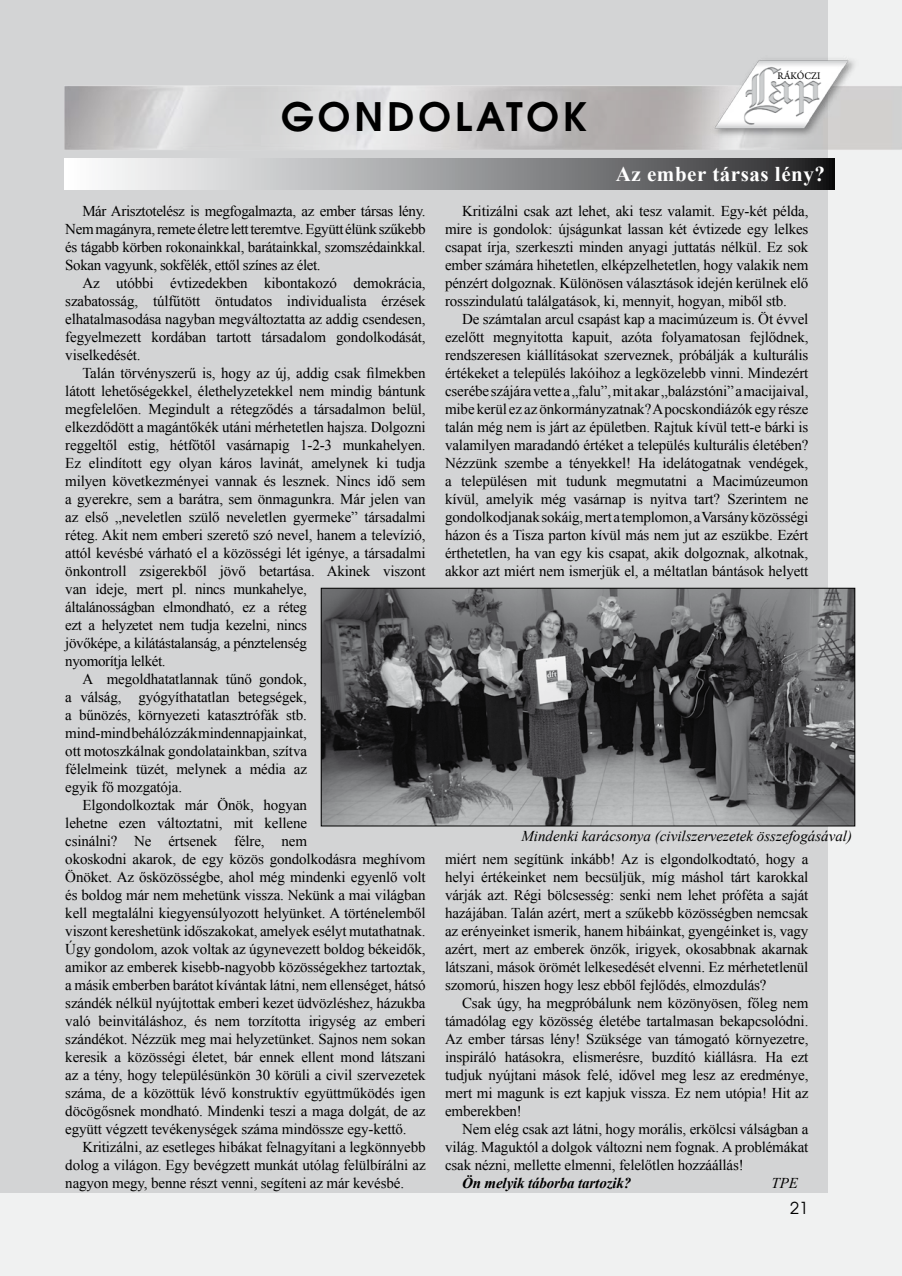
<style>
.page{position:relative;width:902px;height:1276px;background:#fff}
.page>*{position:absolute;margin:0;border:0;box-sizing:border-box;transform-origin:0 0}
.t1{font:700 39px "Avalon";letter-spacing:.1em;color:#000}
.t2{font:700 21px "Times New Roman";letter-spacing:.025em;color:#fff}
.t3{font:16.5px "Avalon";color:#000}
.t4{font:15px/18px "Times New Roman";letter-spacing:-.01em;color:#000;text-align:justify}
.t5{font:italic 15px "Times New Roman";color:#000}
.t6{font:italic 700 15px "Times New Roman";letter-spacing:-.01em;color:#000}
.t7{font:10.65px "Arno Pro";letter-spacing:.005em;color:#000;scale:.96 1}
</style>
<div class="page">
<div style="left:0;top:0;width:901px;height:1276px;background:#f0f1f1"></div>
<div style="left:0;top:0;width:826px;height:1193px;background:#d3d4d5"></div>
<img style="left:64px;top:31px;width:837px;height:172px">
<img style="left:710px;top:56px;width:148px;height:82px">
<svg style="left:65px;top:158px;width:769px;height:31px"></svg>
<img style="left:323px;top:590px;width:530px;height:234px">
<div style="left:321px;top:588px;width:534px;height:238px;border:1px solid #000"></div>
<h1 class="t1" style="left:281px;top:92px;width:307px">GONDOLATOK</h1>
<p class="t7" style="left:777px;top:70px;width:46px">RÁKÓCZI</p>
<h2 class="t2" style="left:615px;top:159px;width:210px">Az ember társas lény?</h2>
<p class="t4" style="left:65px;top:202px;width:362px;text-indent:17px">Már Arisztotelész is megfogalmazta, az ember társas lény.<br>Nem magányra, remete életre lett teremtve. Együtt élünk szűkebb és tágabb körben rokonainkkal, barátainkkal, szomszédainkkal.<br>Sokan vagyunk, sokfélék, ettől színes az élet.</p>
<p class="t4" style="left:65px;top:274px;width:362px;text-indent:17px">Az utóbbi évtizedekben kibontakozó demokrácia, szabatosság, túlfűtött öntudatos individualista érzések elhatalmasodása nagyban megváltoztatta az addig csendesen, fegyelmezett kordában tartott társadalom gondolkodását, viselkedését.</p>
<p class="t4" style="left:82px;top:364px;width:344px">Talán törvényszerű is, hogy az új, addig csak filmekben</p>
<p class="t4" style="left:65px;top:382px;width:362px">látott lehetőségekkel, élethelyzetekkel nem mindig bántunk</p>
<p class="t4" style="left:65px;top:400px;width:362px">megfelelően. Megindult a rétegződés a társadalmon belül,</p>
<p class="t4" style="left:65px;top:418px;width:362px">elkezdődött a magántőkék utáni mérhetetlen hajsza. Dolgozni</p>
<p class="t4" style="left:65px;top:436px;width:362px">reggeltől estig, hétfőtől vasárnapig 1-2-3 munkahelyen.</p>
<p class="t4" style="left:65px;top:454px;width:362px">Ez elindított egy olyan káros lavinát, amelynek ki tudja</p>
<p class="t4" style="left:65px;top:472px;width:362px">milyen következményei vannak és lesznek. Nincs idő sem</p>
<p class="t4" style="left:65px;top:490px;width:362px">a gyerekre, sem a barátra, sem önmagunkra. Már jelen van</p>
<p class="t4" style="left:65px;top:508px;width:362px">az első „neveletlen szülő neveletlen gyermeke” társadalmi</p>
<p class="t4" style="left:65px;top:526px;width:362px">réteg. Akit nem emberi szerető szó nevel, hanem a televízió,</p>
<p class="t4" style="left:65px;top:544px;width:362px">attól kevésbé várható el a közösségi lét igénye, a társadalmi</p>
<p class="t4" style="left:65px;top:562px;width:362px">önkontroll zsigerekből jövő betartása. Akinek viszont</p>
<p class="t4" style="left:65px;top:580px;width:243px">van ideje, mert pl. nincs munkahelye,</p>
<p class="t4" style="left:65px;top:598px;width:243px">általánosságban elmondható, ez a réteg</p>
<p class="t4" style="left:65px;top:616px;width:243px">ezt a helyzetet nem tudja kezelni, nincs</p>
<p class="t4" style="left:65px;top:634px;width:243px">jövőképe, a kilátástalanság, a pénztelenség</p>
<p class="t4" style="left:65px;top:652px;width:102px">nyomorítja lelkét.</p>
<p class="t4" style="left:82px;top:670px;width:226px">A megoldhatatlannak tűnő gondok,</p>
<p class="t4" style="left:65px;top:688px;width:243px">a válság, gyógyíthatatlan betegségek,</p>
<p class="t4" style="left:65px;top:706px;width:243px">a bűnözés, környezeti katasztrófák stb.</p>
<p class="t4" style="left:65px;top:724px;width:243px">mind-mind behálózzák mindennapjainkat,</p>
<p class="t4" style="left:65px;top:742px;width:243px">ott motoszkálnak gondolatainkban, szítva</p>
<p class="t4" style="left:65px;top:760px;width:243px">félelmeink tüzét, melynek a média az</p>
<p class="t4" style="left:65px;top:778px;width:118px">egyik fő mozgatója.</p>
<p class="t4" style="left:82px;top:796px;width:226px">Elgondolkoztak már Önök, hogyan</p>
<p class="t4" style="left:65px;top:814px;width:243px">lehetne ezen változtatni, mit kellene</p>
<p class="t4" style="left:65px;top:832px;width:243px">csinálni? Ne értsenek félre, nem</p>
<p class="t4" style="left:65px;top:850px;width:362px">okoskodni akarok, de egy közös gondolkodásra meghívom</p>
<p class="t4" style="left:65px;top:868px;width:362px">Önöket. Az ősközösségbe, ahol még mindenki egyenlő volt</p>
<p class="t4" style="left:65px;top:886px;width:362px">és boldog már nem mehetünk vissza. Nekünk a mai világban</p>
<p class="t4" style="left:65px;top:904px;width:362px">kell megtalálni kiegyensúlyozott helyünket. A történelemből</p>
<p class="t4" style="left:65px;top:922px;width:362px">viszont kereshetünk időszakokat, amelyek esélyt mutathatnak.</p>
<p class="t4" style="left:65px;top:940px;width:362px">Úgy gondolom, azok voltak az úgynevezett boldog békeidők,</p>
<p class="t4" style="left:65px;top:958px;width:362px">amikor az emberek kisebb-nagyobb közösségekhez tartoztak,</p>
<p class="t4" style="left:65px;top:976px;width:362px">a másik emberben barátot kívántak látni, nem ellenséget, hátsó</p>
<p class="t4" style="left:65px;top:994px;width:362px">szándék nélkül nyújtottak emberi kezet üdvözléshez, házukba</p>
<p class="t4" style="left:65px;top:1012px;width:362px">való beinvitáláshoz, és nem torzította irigység az emberi</p>
<p class="t4" style="left:65px;top:1030px;width:362px">szándékot. Nézzük meg mai helyzetünket. Sajnos nem sokan</p>
<p class="t4" style="left:65px;top:1048px;width:362px">keresik a közösségi életet, bár ennek ellent mond látszani</p>
<p class="t4" style="left:65px;top:1066px;width:362px">az a tény, hogy településünkön 30 körüli a civil szervezetek</p>
<p class="t4" style="left:65px;top:1084px;width:362px">száma, de a közöttük lévő konstruktív együttműködés igen</p>
<p class="t4" style="left:65px;top:1102px;width:362px">döcögősnek mondható. Mindenki teszi a maga dolgát, de az</p>
<p class="t4" style="left:65px;top:1120px;width:342px">együtt végzett tevékenységek száma mindössze egy-kettő.</p>
<p class="t4" style="left:82px;top:1138px;width:345px">Kritizálni, az esetleges hibákat felnagyítani a legkönnyebb</p>
<p class="t4" style="left:65px;top:1156px;width:362px">dolog a világon. Egy bevégzett munkát utólag felülbírálni az</p>
<p class="t4" style="left:65px;top:1174px;width:340px">nagyon megy, benne részt venni, segíteni az már kevésbé.</p>
<p class="t4" style="left:445px;top:202px;width:365px;text-indent:17px">Kritizálni csak azt lehet, aki tesz valamit. Egy-két példa, mire is gondolok: újságunkat lassan két évtizede egy lelkes csapat írja, szerkeszti minden anyagi juttatás nélkül. Ez sok ember számára hihetetlen, elképzelhetetlen, hogy valakik nem pénzért dolgoznak. Különösen választások idején kerülnek elő rosszindulatú találgatások, ki, mennyit, hogyan, miből stb.</p>
<p class="t4" style="left:445px;top:310px;width:365px;text-indent:17px">De számtalan arcul csapást kap a macimúzeum is. Öt évvel ezelőtt megnyitotta kapuit, azóta folyamatosan fejlődnek, rendszeresen kiállításokat szerveznek, próbálják a kulturális értékeket a település lakóihoz a legközelebb vinni. Mindezért cserébe szájára vette a „falu”, mit akar „balázstóni” a macijaival, mibe kerül ez az önkormányzatnak? A pocskondiázók egy része talán még nem is járt az épületben. Rajtuk kívül tett-e bárki is valamilyen maradandó értéket a település kulturális életében?<br>Nézzünk szembe a tényekkel! Ha idelátogatnak vendégek, a településen mit tudunk megmutatni a Macimúzeumon kívül, amelyik még vasárnap is nyitva tart? Szerintem ne gondolkodjanak sokáig, mert a templomon, a Varsány közösségi házon és a Tisza parton kívül más nem jut az eszükbe. Ezért érthetetlen, ha van egy kis csapat, akik dolgoznak, alkotnak, akkor azt miért nem ismerjük el, a méltatlan bántások helyett</p>
<p class="t5" style="left:521px;top:825px;width:332px">Mindenki karácsonya (civilszervezetek összefogásával)</p>
<p class="t4" style="left:445px;top:850px;width:365px">miért nem segítünk inkább! Az is elgondolkodtató, hogy a helyi értékeinket nem becsüljük, míg máshol tárt karokkal várják azt. Régi bölcsesség: senki nem lehet próféta a saját hazájában. Talán azért, mert a szűkebb közösségben nemcsak az erényeinket ismerik, hanem hibáinkat, gyengéinket is, vagy azért, mert az emberek önzők, irigyek, okosabbnak akarnak látszani, mások örömét lelkesedését elvenni. Ez mérhetetlenül szomorú, hiszen hogy lesz ebből fejlődés, elmozdulás?</p>
<p class="t4" style="left:445px;top:994px;width:365px;text-indent:17px">Csak úgy, ha megpróbálunk nem közönyösen, főleg nem támadólag egy közösség életébe tartalmasan bekapcsolódni.<br>Az ember társas lény! Szüksége van támogató környezetre, inspiráló hatásokra, elismerésre, buzdító kiállásra. Ha ezt tudjuk nyújtani mások felé, idővel meg lesz az eredménye, mert mi magunk is ezt kapjuk vissza. Ez nem utópia! Hit az emberekben!</p>
<p class="t4" style="left:445px;top:1120px;width:365px;text-indent:17px">Nem elég csak azt látni, hogy morális, erkölcsi válságban a világ. Maguktól a dolgok változni nem fognak. A problémákat csak nézni, mellette elmenni, felelőtlen hozzáállás!</p>
<p class="t6" style="left:462px;top:1173px;width:171px">Ön melyik táborba tartozik?</p>
<p class="t5" style="left:771px;top:1173px;width:28px">TPE</p>
<p class="t3" style="left:790px;top:1198px;width:20px">21</p>
</div>
